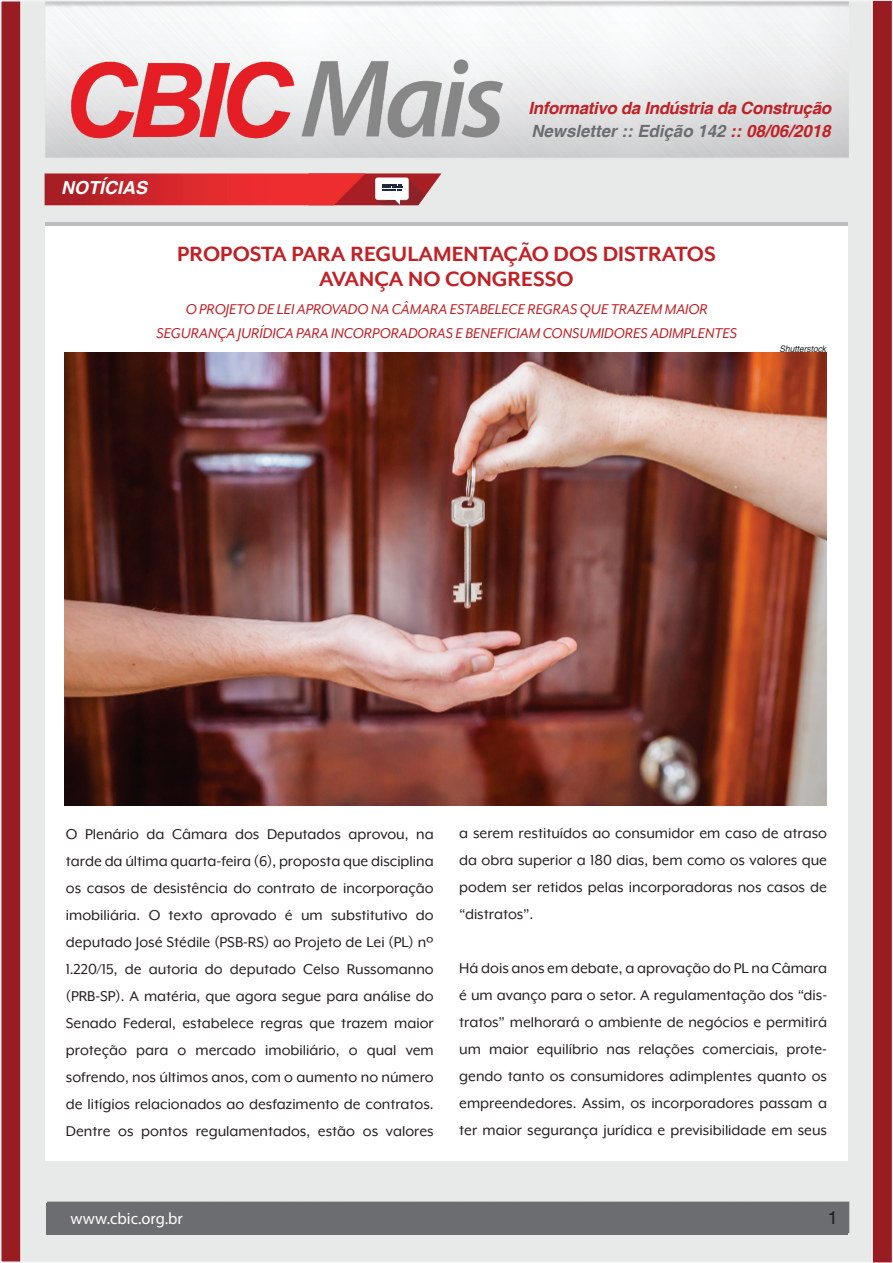
<style>
.page{position:relative;width:893px;height:1263px;background:#fff}
.page>*{position:absolute;margin:0;border:0;box-sizing:border-box;transform-origin:0 0}
.t1{font:700 24px/25.5px "Mr Eaves XL Mod OT";color:#c12025;text-align:center}
.t2{font:italic 700 18px "Helvetica";color:#fff}
.t3{font:18px "Helvetica";color:#231f20;scale:1.09 1}
.t4{font:italic 700 16.8px/23.1px "Helvetica";letter-spacing:-.02em;color:#c12025}
.t5{font:16.5px/27px "Mr Eaves XL Mod OT";color:#231f20;text-align:justify}
.t6{font:italic 16.5px/24px "Mr Eaves XL Mod OT";color:#c12025;text-align:center}
.t7{font:16.5px "Myriad Pro";color:#fff}
.t8{font:italic 9px "Helvetica";color:#231f20;scale:.93 1}
.s1{color:#6c6d70}
</style>
<div class="page">
<img style="left:3px;top:3px;width:868px;height:1257px">
<div style="left:46px;top:1203px;width:801px;height:32px;background:#6c6d70"></div>
<div style="left:45px;top:227px;width:803px;height:934px;background:#fff"></div>
<svg style="left:45px;top:173px;width:396px;height:32px;background:#cf393d"></svg>
<svg style="left:871px;top:0;width:22px;height:1263px;background:#a23239"></svg>
<img style="left:65px;top:352px;width:761px;height:453px">
<p class="t2" style="left:61px;top:177px;width:88px">NOTÍCIAS</p>
<p class="t4" style="left:528px;top:97px;width:304px">Informativo da Indústria da Construção<br><span class="s1">Newsletter :: Edição 142</span> :: 08/06/2018</p>
<h1 class="t1" style="left:177px;top:241px;width:540px">PROPOSTA PARA REGULAMENTAÇÃO DOS DISTRATOS<br>AVANÇA NO CONGRESSO</h1>
<p class="t6" style="left:156px;top:297px;width:582px">O PROJETO DE LEI APROVADO NA CÂMARA ESTABELECE REGRAS QUE TRAZEM MAIOR<br>SEGURANÇA JURÍDICA PARA INCORPORADORAS E BENEFICIAM CONSUMIDORES ADIMPLENTES</p>
<p class="t8" style="left:780px;top:343px;width:52px">Shutterstock</p>
<p class="t5" style="left:66px;top:820px;width:369px">O Plenário da Câmara dos Deputados aprovou, na tarde da última quarta-feira (6), proposta que disciplina os casos de desistência do contrato de incorporação imobiliária. O texto aprovado é um substitutivo do deputado José Stédile (PSB-RS) ao Projeto de Lei (PL) nº 1.220/15, de autoria do deputado Celso Russomanno (PRB-SP). A matéria, que agora segue para análise do Senado Federal, estabelece regras que trazem maior proteção para o mercado imobiliário, o qual vem sofrendo, nos últimos anos, com o aumento no número de litígios relacionados ao desfazimento de contratos.<br>Dentre os pontos regulamentados, estão os valores</p>
<p class="t5" style="left:459px;top:819px;width:369px">a serem restituídos ao consumidor em caso de atraso da obra superior a 180 dias, bem como os valores que podem ser retidos pelas incorporadoras nos casos de “distratos”.</p>
<p class="t5" style="left:459px;top:954px;width:369px">Há dois anos em debate, a aprovação do PL na Câmara é um avanço para o setor. A regulamentação dos “dis&shy;tratos” melhorará o ambiente de negócios e permitirá um maior equilíbrio nas relações comerciais, prote&shy;gendo tanto os consumidores adimplentes quanto os empreendedores. Assim, os incorporadores passam a ter maior segurança jurídica e previsibilidade em seus</p>
<p class="t7" style="left:71px;top:1209px;width:114px">www.cbic.org.br</p>
<p class="t3" style="left:828px;top:1206px;width:12px">1</p>
</div>
